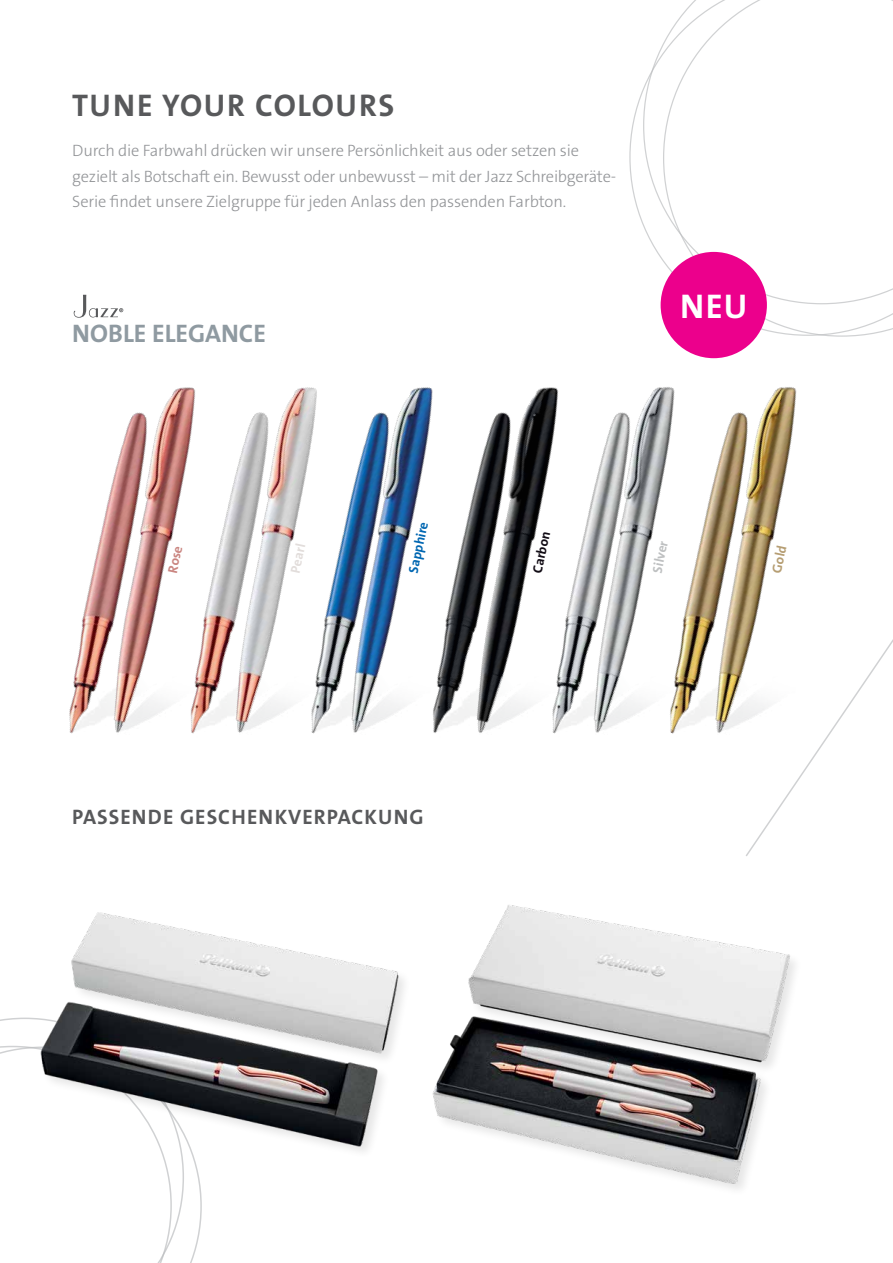
<style>
.page{position:relative;width:893px;height:1263px;background:#fff}
.page>*{position:absolute;margin:0;border:0;box-sizing:border-box;transform-origin:0 0}
.t1{font:700 34.5px "Pelikan The Sans";color:#fff}
.t2{font:700 31.5px "Pelikan The Sans";letter-spacing:.05em;color:#58595b}
.t3{font:700 25.5px "Pelikan The Sans";color:#8f9aa1}
.t4{font:700 21px "Pelikan The Sans";letter-spacing:.05em;color:#58595b}
.t5{font:300 16.5px/25.5px "Pelikan The Sans";letter-spacing:-.01em;color:#939598}
.t6{font:700 13.5px "Pelikan The Sans";color:#0067b2}
.t7{font:700 13.5px "Pelikan The Sans";color:#120c15}
.t8{font:700 13.5px "Pelikan The Sans";color:#bec0c1}
.t9{font:700 13.5px "Pelikan The Sans";color:#e2dddb}
.t10{font:700 13.5px "Pelikan The Sans";color:#ca8681}
.t11{font:700 13.5px "Pelikan The Sans";color:#b69e73}
</style>
<div class="page">
<svg style="left:643px;top:44px;width:20px;height:260px"></svg>
<svg style="left:663px;top:0;width:230px;height:337px"></svg>
<svg style="left:746px;top:746px;width:76px;height:110px"></svg>
<svg style="left:0;top:1046px;width:202px;height:217px"></svg>
<svg style="left:74px;top:295px;width:49px;height:23px"></svg>
<img style="left:69px;top:388px;width:141px;height:346px">
<img style="left:210px;top:473px;width:26px;height:252px">
<img style="left:674px;top:388px;width:180px;height:358px">
<img style="left:236px;top:387px;width:126px;height:347px">
<img style="left:362px;top:337px;width:312px;height:397px">
<img style="left:16px;top:912px;width:388px;height:263px">
<img style="left:432px;top:905px;width:363px;height:284px">
<div style="left:661px;top:252px;width:106px;height:106px;background:#ec008c;border-radius:50%"></div>
<h2 class="t2" style="left:72px;top:88px;width:324px">TUNE YOUR COLOURS</h2>
<p class="t5" style="left:72px;top:139px;width:545px">Durch die Farbwahl drücken wir unsere Persönlichkeit aus oder setzen sie gezielt als Botschaft ein. Bewusst oder unbewusst – mit der Jazz Schreibgeräte-<br>Serie findet unsere Zielgruppe für jeden Anlass den passenden Farbton.</p>
<h3 class="t3" style="left:72px;top:320px;width:195px">NOBLE ELEGANCE</h3>
<h1 class="t1" style="left:680px;top:288px;width:68px">NEU</h1>
<p class="t10" style="left:165px;top:571px;width:29px;rotate:-78deg">Rose</p>
<p class="t9" style="left:288px;top:571px;width:31px;rotate:-78deg">Pearl</p>
<p class="t6" style="left:406px;top:571px;width:53px;rotate:-78deg">Sapphire</p>
<p class="t7" style="left:530px;top:571px;width:44px;rotate:-78deg">Carbon</p>
<p class="t8" style="left:650px;top:571px;width:34px;rotate:-78deg">Silver</p>
<p class="t11" style="left:769px;top:571px;width:29px;rotate:-78deg">Gold</p>
<p class="t4" style="left:72px;top:806px;width:353px">PASSENDE GESCHENKVERPACKUNG</p>
</div>
